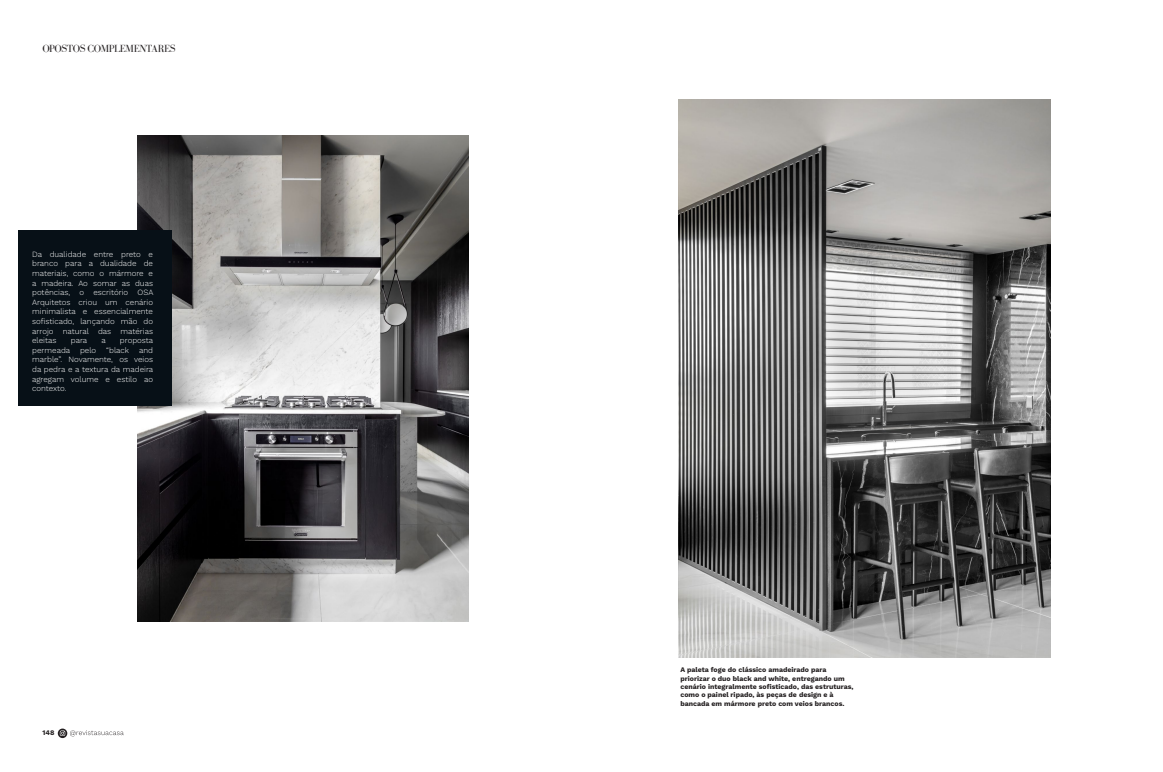
<style>
.page{position:relative;width:1163px;height:772px;background:#fff}
.page>*{position:absolute;margin:0;border:0;box-sizing:border-box;transform-origin:0 0}
.t1{font:10.6px "Bodoni FLF";letter-spacing:-.04em;color:#231f20}
.numeração__acontece{font:300 8px/9.6px "Work Sans";color:#fff;text-align:justify}
.t2{font:700 7px/8.4px "Work Sans";color:#231f20}
</style>
<div class="page">
<svg style="left:58px;top:728px;width:66px;height:9px"></svg>
<img style="left:678px;top:100px;width:372px;height:556px">
<img style="left:138px;top:135px;width:330px;height:486px">
<div style="left:18px;top:230px;width:153px;height:175px;background:#071017"></div>
<p class="t1" style="left:43px;top:43px;width:134px">OPOSTOS COMPLEMENTARES</p>
<p class="numeração__acontece" style="left:32px;top:249px;width:123px">Da dualidade entre preto e branco para a dualidade de materiais, como o mármore e a madeira. Ao somar as duas potências, o escritório OSA Arquitetos criou um cenário minimalista e essencialmente sofisticado, lançando mão do arrojo natural das matérias eleitas</p>
<p class="numeração__acontece" style="left:71px;top:335px;width:18px">para</p>
<p class="numeração__acontece" style="left:101px;top:335px;width:6px">a</p>
<p class="numeração__acontece" style="left:120px;top:335px;width:35px">proposta</p>
<p class="numeração__acontece" style="left:32px;top:345px;width:66px">permeada pelo</p>
<p class="numeração__acontece" style="left:32px;top:345px;width:123px;text-indent:74px">“black and marble”. Novamente, os veios da pedra e a textura da madeira agregam volume e estilo ao contexto.</p>
<p class="t2" style="left:43px;top:727px;width:13px">148</p>
<p class="t2" style="left:680px;top:664px;width:175px">A paleta foge do clássico amadeirado para priorizar o duo black and white, entregando um cenário integralmente sofisticado, das estruturas, como o painel ripado, às peças de design e à bancada em mármore preto com veios brancos.</p>
</div>
